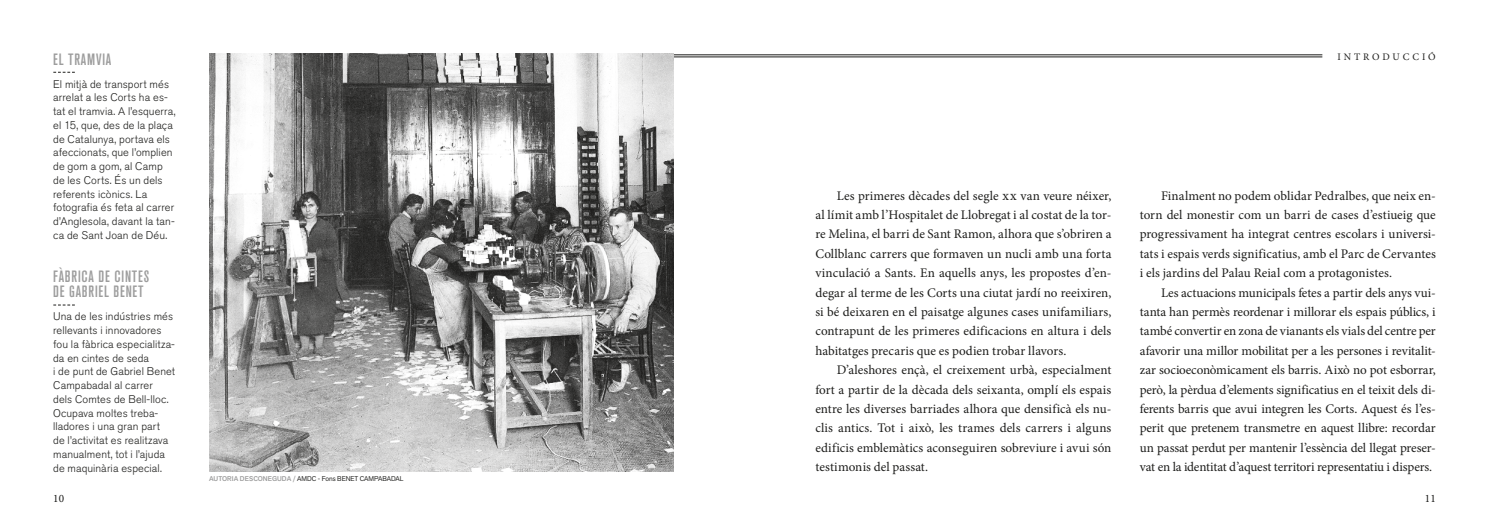
<style>
.page{position:relative;width:1489px;height:525px;background:#fff}
.page>*{position:absolute;margin:0;border:0;box-sizing:border-box;transform-origin:0 0}
.t1{font:500 condensed 16.25px/15px "Akzidenz Grotesk BQ";letter-spacing:.05em;color:#9d9d9d}
.t2{font:13.12px/19.4px "Minion Pro";color:#1d1d1b;text-align:justify}
.t3{font:11.25px "Minion Pro";color:#1d1d1b}
.t4{font:300 11px/13.8px "Akzidenz Grotesk BQ";letter-spacing:.01em;color:#1d1d1b}
.t5{font:10px "Minion Pro";letter-spacing:.29em;color:#1d1d1b}
.t6{font:6.88px "Akzid Grtsk Next";color:#1d1d1b}
.s1{font-weight:500;color:#9d9d9d}
</style>
<div class="page">
<svg style="left:53px;top:304px;width:22px;height:1px"></svg>
<hr style="left:673px;top:55px;width:649px;height:1px;background:#1d1d1b">
<hr style="left:673px;top:57px;width:649px;height:1px;background:#1d1d1b">
<svg style="left:53px;top:72px;width:22px;height:1px"></svg>
<img style="left:209px;top:53px;width:464px;height:418px">
<p class="t1" style="left:53px;top:51px;width:60px">EL TRAMVIA</p>
<p class="t4" style="left:53px;top:77px;width:124px">El mitjà de transport més arrelat a les Corts ha es&shy;tat el tramvia. A l’esquerra, el 15, que, des de la plaça de Catalunya, portava els afeccionats, que l’omplien de gom a gom, al Camp de les Corts. És un dels referents icònics. La fotografia és feta al carrer d’Anglesola, davant la tan&shy;ca de Sant Joan de Déu.</p>
<p class="t1" style="left:53px;top:269px;width:97px">FÀBRICA DE CINTES<br>DE GABRIEL BENET</p>
<p class="t4" style="left:53px;top:310px;width:123px">Una de les indústries més rellevants i innovadores fou la fàbrica especialitza&shy;da en cintes de seda<br>i de punt de Gabriel Benet<br>Campabadal al carrer<br>dels Comtes de Bell-lloc.<br>Ocupava moltes treba&shy;lladores i una gran part<br>de l’activitat es realitzava manualment, tot i l’ajuda de maquinària especial.</p>
<p class="t6" style="left:209px;top:473px;width:196px"><span class="s1">AUTORIA DESCONEGUDA /</span> AMDC - Fons BENET CAMPABADAL</p>
<p class="t5" style="left:1337px;top:50px;width:100px">INTRODUCCIÓ</p>
<p class="t2" style="left:815px;top:186px;width:297px;text-indent:21px">Les primeres dècades del segle xx van veure néixer, al límit amb l’Hospitalet de Llobregat i al costat de la tor&shy;re Melina, el barri de Sant Ramon, alhora que s’obriren a Collblanc carrers que formaven un nucli amb una forta vinculació a Sants. En aquells anys, les propostes d’en&shy;degar al terme de les Corts una ciutat jardí no reeixiren, si bé deixaren en el paisatge algunes cases unifamiliars, contrapunt de les primeres edificacions en altura i dels habitatges precaris que es podien trobar llavors.</p>
<p class="t2" style="left:815px;top:360px;width:297px;text-indent:21px">D’aleshores ençà, el creixement urbà, especialment fort a partir de la dècada dels seixanta, omplí els espais entre les diverses barriades alhora que densificà els nu&shy;clis antics. Tot i això, les trames dels carrers i alguns edificis emblemàtics aconseguiren sobreviure i avui són testimonis del passat.</p>
<p class="t2" style="left:1139px;top:186px;width:297px;text-indent:21px">Finalment no podem oblidar Pedralbes, que neix en&shy;torn del monestir com un barri de cases d’estiueig que progressivament ha integrat centres escolars i universi&shy;tats i espais verds significatius, amb el Parc de Cervantes i els jardins del Palau Reial com a protagonistes.</p>
<p class="t2" style="left:1139px;top:282px;width:297px;text-indent:21px">Les actuacions municipals fetes a partir dels anys vui&shy;tanta han permès reordenar i millorar els espais públics, i també convertir en zona de vianants els vials del centre per afavorir una millor mobilitat per a les persones i revitalit&shy;zar socioeconòmicament els barris. Això no pot esborrar, però, la pèrdua d’elements significatius en el teixit dels di&shy;ferents barris que avui integren les Corts. Aquest és l’es&shy;perit que pretenem transmetre en aquest llibre: recordar un passat perdut per mantenir l’essència del llegat preser&shy;vat en la identitat d’aquest territori representatiu i dispers.</p>
<p class="t3" style="left:53px;top:491px;width:12px">10</p>
<p class="t3" style="left:1424px;top:491px;width:12px">11</p>
</div>
